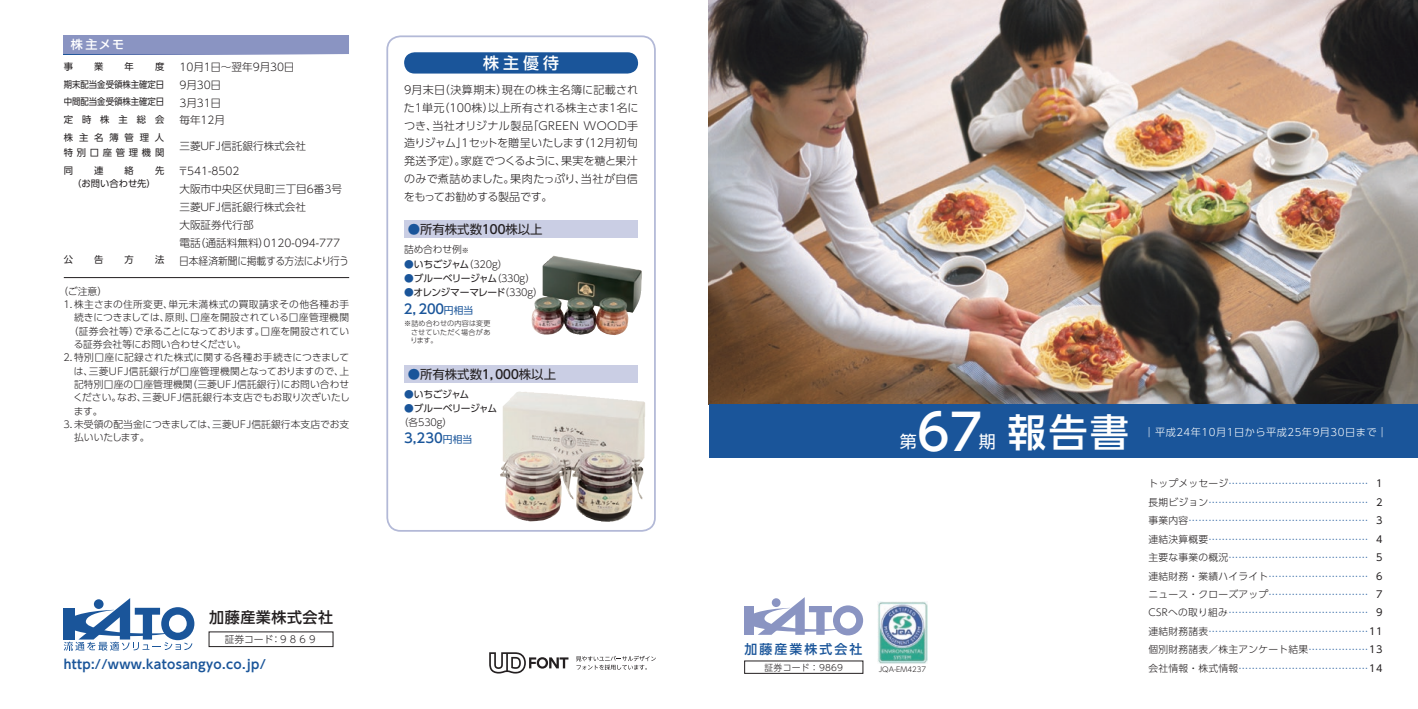
<style>
.page{position:relative;width:1418px;height:709px;background:#fff}
.page>*{position:absolute;margin:0;border:0;box-sizing:border-box;transform-origin:0 0}
.t1{font:500 49.62px "UD Shin Go Pro";color:#fff}
.t2{font:500 38.75px "UD Shin Go Pro";color:#fff}
.t3{font:17px "UD Shin Go Pro";color:#fff}
.t4{font:500 16px "UD Shin Go Pro";color:#fff}
.t5{font:500 15px "UD Shin Go Pro";letter-spacing:.035em;color:#231f20}
.t6{font:500 13.25px "UD Shin Go Pro";letter-spacing:-.095em;color:#1a559a}
.t7{font:500 12.88px "UD Shin Go Pro";letter-spacing:.16em;color:#1a559a}
.t8{font:700 12.38px "UD Shin Go Pro De";letter-spacing:.025em;color:#1a559a}
.t9{font:12.38px "UD Shin Go Pro";color:#231f20}
.t10{font:500 12.12px "UD Shin Go Pro";color:#fff}
.t11{font:300 11.12px/17.8px "UD Shin Go Pro";letter-spacing:-.025em;color:#231f20;text-align:justify}
.t12{font:300 10.62px/17.9px "UD Shin Go Pro";color:#231f20}
.t13{font:300 10.12px "UD Shin Go Pro";letter-spacing:.05em;color:#fff}
.t14{font:300 9.75px/18.4px "UD Shin Go Pro";letter-spacing:.025em;color:#1a559a;text-align:justify}
.t15{font:300 9.75px "UD Shin Go Pro";letter-spacing:.01em;color:#231f20}
.t16{font:9.75px/14.1px "UD Shin Go Pro";letter-spacing:-.045em;color:#231f20}
.t17{font:300 9.75px "UD Shin Go Pro";letter-spacing:.035em;color:#231f20}
.t18{font:300 9.75px "UD Shin Go Pro";letter-spacing:.04em;color:#231f20}
.t19{font:300 9.75px "UD Shin Go Pro";letter-spacing:-.01em;color:#231f20}
.t20{font:9.75px "UD Shin Go Pro";letter-spacing:-.065em;color:#231f20}
.t21{font:300 9.75px "UD Shin Go Pro";letter-spacing:-.025em;color:#231f20}
.t22{font:9.25px/17.9px "UD Shin Go Pro";color:#231f20;text-align:justify}
.t23{font:9.25px/17.9px "UD Shin Go Pro";letter-spacing:.4em;color:#231f20}
.t24{font:300 8.88px "UD Shin Go Pro";letter-spacing:.025em;color:#231f20}
.t25{font:300 7.12px/8.9px "UD Shin Go Pro";letter-spacing:.01em;color:#231f20;text-align:justify}
.s1{color:#1a559a}
.s2{font-weight:500}
.s3{font-size:7.12px}
.s4{font-weight:300}
.s5{font-weight:400;font-size:9.75px}
.s6{font-weight:300;color:#1a559a}
.s7{color:#231f20}
.s8{font-weight:400;color:#231f20}
</style>
<div class="page">
<img style="left:709px;top:0;width:708px;height:404px">
<div style="left:709px;top:404px;width:708px;height:53px;background:#1a559a"></div>
<div style="left:386px;top:35px;width:270px;height:496px;border:2px solid #b3b9d7;border-radius:13px"></div>
<img style="left:500px;top:395px;width:143px;height:127px">
<svg style="left:64px;top:598px;width:130px;height:52px"></svg>
<div style="left:744px;top:606px;width:10px;height:29px;background:#8a94c2"></div>
<svg style="left:754px;top:597px;width:109px;height:38px"></svg>
<div style="left:771px;top:598px;width:9px;height:9px;background:#8a94c2;border-radius:50%"></div>
<div style="left:404px;top:52px;width:234px;height:22px;background:#1a559a;border-radius:11px"></div>
<img style="left:531px;top:256px;width:111px;height:79px">
<hr style="left:64px;top:277px;width:285px;height:1px;background:#231f20">
<div style="left:64px;top:35px;width:285px;height:19px;background:#8a94c2"></div>
<div style="left:404px;top:220px;width:234px;height:18px;background:#cacee4"></div>
<div style="left:404px;top:365px;width:234px;height:18px;background:#cacee4"></div>
<svg style="left:489px;top:652px;width:79px;height:21px"></svg>
<svg style="left:576px;top:655px;width:80px;height:15px"></svg>
<img style="left:877px;top:601px;width:50px;height:62px">
<p class="t10" style="left:71px;top:35px;width:55px">株主メモ</p>
<p class="t22" style="left:64px;top:57px;width:11px">事</p>
<p class="t22" style="left:94px;top:57px;width:11px">業</p>
<p class="t22" style="left:125px;top:57px;width:11px">年</p>
<p class="t22" style="left:64px;top:57px;width:102px;text-indent:91px">度期末配当金受領株主確定日中間配当金受領株主確定日定時株主総会株主名簿管理人</p>
<p class="t23" style="left:64px;top:143px;width:102px">特別口座管理機関同</p>
<p class="t22" style="left:72px;top:164px;width:94px;line-height:13.2px;text-indent:83px">先（お問い合わせ先）</p>
<p class="t22" style="left:94px;top:161px;width:11px">連</p>
<p class="t22" style="left:125px;top:161px;width:11px">絡</p>
<p class="t22" style="left:64px;top:250px;width:11px">公</p>
<p class="t22" style="left:94px;top:250px;width:11px">告</p>
<p class="t22" style="left:125px;top:250px;width:11px">方</p>
<p class="t22" style="left:155px;top:250px;width:11px">法</p>
<p class="t12" style="left:179px;top:57px;width:117px">10月1日～翌年9月30日<br>9月30日<br>3月31日<br>毎年12月</p>
<p class="t12" style="left:179px;top:136px;width:128px">三菱UFJ信託銀行株式会社</p>
<p class="t12" style="left:178px;top:162px;width:172px">〒541-8502　<br>大阪市中央区伏見町三丁目6番3号三菱UFJ信託銀行株式会社　<br>大阪証券代行部<br>電話（通話料無料）0120-094-777日本経済新聞に掲載する方法により行う</p>
<p class="t15" style="left:58px;top:283px;width:50px">（ご注意）</p>
<p class="t17" style="left:62px;top:296px;width:289px">１．株主さまの住所変更、単元未満株式の買取請求その他各種お手</p>
<p class="t15" style="left:74px;top:310px;width:276px">続きにつきましては、原則、口座を開設されている口座管理機関</p>
<p class="t15" style="left:69px;top:323px;width:282px">（証券会社等）で承ることになっております。口座を開設されてい</p>
<p class="t19" style="left:74px;top:336px;width:174px">る証券会社等にお問い合わせください。</p>
<p class="t15" style="left:62px;top:350px;width:289px">２．特別口座に記録された株式に関する各種お手続きにつきまして</p>
<p class="t18" style="left:74px;top:363px;width:277px">は、三菱UFJ信託銀行が口座管理機関となっておりますので、上</p>
<p class="t15" style="left:74px;top:376px;width:276px">記特別口座の口座管理機関（三菱UFJ信託銀行）にお問い合わせ</p>
<p class="t15" style="left:73px;top:389px;width:278px">ください。なお、三菱UFJ信託銀行本支店でもお取り次ぎいたし</p>
<p class="t15" style="left:74px;top:403px;width:30px">ます。</p>
<p class="t15" style="left:62px;top:416px;width:289px">３．未受領の配当金につきましては、三菱UFJ信託銀行本支店でお支</p>
<p class="t21" style="left:74px;top:429px;width:77px">払いいたします。</p>
<h3 class="t5" style="left:209px;top:605px;width:125px">加藤産業株式会社</h3>
<p class="t15" style="left:225px;top:631px;width:94px">証券コード：９８６９</p>
<p class="t8" style="left:64px;top:654px;width:204px">http://www.katosangyo.co.jp/</p>
<h3 class="t4" style="left:483px;top:50px;width:77px">株主優待</h3>
<p class="t11" style="left:404px;top:81px;width:236px">9月末日（決算期末）現在の株主名簿に記載された1単元（100株）以上所有される株主さま1名につき、当社オリジナル製品「GREEN WOOD手造りジャム」１セットを贈呈いたします（12月初旬発送予定）。家庭でつくるように、果実を糖と果汁のみで煮詰めました。果肉たっぷり、当社が自信をもってお勧めする製品です。</p>
<p class="t9" style="left:407px;top:219px;width:136px"><span class="s1">●</span>所有株式数<span class="s2">１００</span>株以上</p>
<p class="t15" style="left:404px;top:242px;width:66px">詰め合わせ例<span class="s3">※</span></p>
<p class="t16" style="left:404px;top:257px;width:105px"><span class="s1">●</span>いちごジャム<span class="s4">（３2０g）</span></p>
<p class="t16" style="left:404px;top:271px;width:132px"><span class="s1">●</span>ブルーベリージャム<span class="s4">（３３０g）</span></p>
<p class="t20" style="left:404px;top:284px;width:140px"><span class="s1">●</span>オレンジマーマレード<span class="s4">（３３０g）</span></p>
<h3 class="t6" style="left:401px;top:298px;width:73px">２，2００<span class="s5">円相当</span></h3>
<p class="t25" style="left:410px;top:318px;width:81px;text-indent:-6px">※詰め合わせの内容は変更させていただく場合があります。</p>
<p class="t9" style="left:407px;top:364px;width:150px"><span class="s1">●</span>所有株式数<span class="s2">１，０００</span>株以上</p>
<p class="t16" style="left:404px;top:387px;width:67px"><span class="s6">●</span>いちごジャム</p>
<p class="t16" style="left:399px;top:401px;width:100px;text-indent:5px"><span class="s1">●</span>ブルーベリージャム<span class="s4">（各5３０g）</span></p>
<h3 class="t6" style="left:404px;top:427px;width:70px">3,230<span class="s5">円相当</span></h3>
<h3 class="t3" style="left:899px;top:428px;width:19px">第</h3>
<h1 class="t1" style="left:917px;top:391px;width:67px">67</h1>
<h3 class="t3" style="left:978px;top:428px;width:19px">期</h3>
<h2 class="t2" style="left:1007px;top:400px;width:123px">報告書</h2>
<h3 class="t7" style="left:744px;top:638px;width:119px">加藤産業株式会社</h3>
<p class="t13" style="left:1144px;top:424px;width:244px">｜平成24年10月1日から平成25年9月30日まで｜</p>
<p class="t14" style="left:1148px;top:474px;width:235px"><span class="s7">トップメッセージ</span>…………………………………… <span class="s8">1</span><span class="s7">長期ビジョン</span>………………………………………… <span class="s8">2</span><span class="s7">事業内容</span>……………………………………………… <span class="s8">3</span><span class="s7">連結決算概要</span>………………………………………… <span class="s8">4</span><span class="s7">主要な事業の概況</span>…………………………………… <span class="s8">5</span><span class="s7">連結財務・業績ハイライト</span>………………………… <span class="s8">6</span><span class="s7">ニュース・クローズアップ</span>………………………… <span class="s8">7<br></span><span class="s7">CSRへの取り組み</span>…………………………………… <span class="s8">9</span><span class="s7">連結財務諸表</span>…………………………………………<span class="s8">11</span><span class="s7">個別財務諸表／株主アンケート結果</span>………………<span class="s8">13</span></p>
<p class="t24" style="left:764px;top:660px;width:80px">証券コード：9869</p>
<p class="t14" style="left:1148px;top:658px;width:235px"><span class="s7">会社情報・株式情報</span>…………………………………<span class="s8">14</span></p>
<p class="t25" style="left:878px;top:665px;width:49px">JQA-EM4237</p>
</div>
